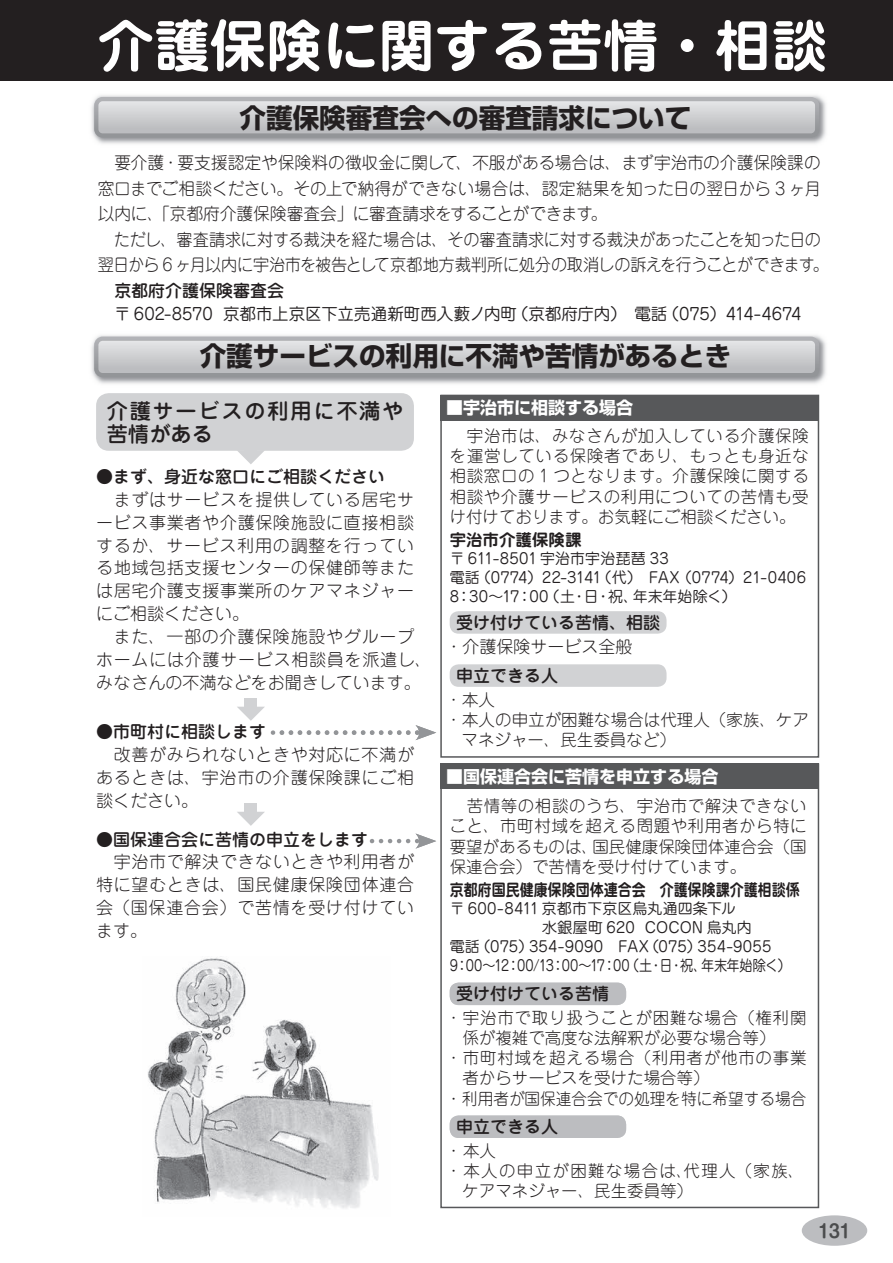
<style>
.page{position:relative;width:893px;height:1263px;background:#fff}
.page>*{position:absolute;margin:0;border:0;box-sizing:border-box;transform-origin:0 0}
.t1{font:700 56.55px "Jun 501 Pro";color:#fff}
.t2{font:700 26.55px "Shin Go Pro";color:#231f20}
.t3{font:500 21.3px/22.8px "Jun 34 Pro";letter-spacing:.08em;color:#231f20}
.t4{font:700 18px "Shin M Go Pro De";color:#4b4c4d}
.t5{font:300 16.95px/22.8px "Jun 101 Pro";letter-spacing:.04em;color:#231f20;text-align:justify}
.t6{font:300 16.95px/25.5px "Jun 101 Pro";letter-spacing:-.02em;color:#231f20;text-align:center;scale:.95 1}
.t7{font:500 16.95px "Jun 34 Pro";color:#231f20}
.t8{font:700 16.95px "Shin Go Pro";color:#fff}
.t9{font:300 16.95px "Jun 101 Pro";color:#231f20}
.t10{font:300 16.5px/20.2px "Jun 101 Pro";color:#231f20;text-align:justify}
.t11{font:16.5px "Jun 201 Pro";letter-spacing:-.005em;color:#231f20}
.t12{font:300 16.5px "Jun 101 Pro";letter-spacing:.05em;color:#231f20}
.t13{font:700 16.5px "Jun 501 Pro";color:#231f20;scale:.85 1}
.t14{font:300 16.5px "Jun 101 Pro";letter-spacing:.08em;color:#231f20}
.t15{font:700 16.5px "Jun 501 Pro";color:#231f20}
.t16{font:14.85px/19.2px "Jun 201 Pro";letter-spacing:.01em;color:#231f20}
.t17{font:14.85px "Jun 201 Pro";letter-spacing:-.015em;color:#231f20;scale:.88 1}
</style>
<div class="page">
<div style="left:802px;top:1215px;width:65px;height:31px;background:#bcbdc0;border-radius:50%"></div>
<img style="left:91px;top:335px;width:735px;height:49px">
<svg style="left:94px;top:337px;width:725px;height:40px;background:#c4c5c8"></svg>
<img style="left:148px;top:958px;width:231px;height:251px">
<img style="left:91px;top:95px;width:735px;height:49px">
<svg style="left:94px;top:97px;width:725px;height:41px;background:#c3c4c7"></svg>
<div style="left:0;top:0;width:893px;height:81px;background:#231f20"></div>
<div style="left:96px;top:393px;width:318px;height:58px;background:#d1d2d4;border-radius:13px"></div>
<div style="left:440px;top:763px;width:379px;height:445px;border:2px solid #57585a"></div>
<div style="left:440px;top:395px;width:379px;height:363px;border:2px solid #57585a"></div>
<div style="left:450px;top:611px;width:216px;height:23px;background:#d1d2d4;border-radius:9px"></div>
<div style="left:450px;top:664px;width:216px;height:23px;background:#d1d2d4;border-radius:9px"></div>
<div style="left:441px;top:395px;width:378px;height:25px;background:#57585a"></div>
<div style="left:450px;top:982px;width:176px;height:23px;background:#bcbdc0;border-radius:9px"></div>
<div style="left:450px;top:1115px;width:176px;height:23px;background:#bcbdc0;border-radius:9px"></div>
<div style="left:441px;top:763px;width:378px;height:26px;background:#57585a"></div>
<div style="left:244px;top:699px;width:13px;height:13px;background:#d1d2d4"></div>
<svg style="left:237px;top:707px;width:28px;height:14px"></svg>
<div style="left:244px;top:804px;width:13px;height:13px;background:#d1d2d4"></div>
<svg style="left:237px;top:812px;width:28px;height:14px"></svg>
<svg style="left:273px;top:725px;width:163px;height:15px"></svg>
<svg style="left:372px;top:833px;width:64px;height:16px"></svg>
<svg style="left:238px;top:451px;width:26px;height:13px"></svg>
<h1 class="t1" style="left:98px;top:1px;width:731px">介護保険に関する苦情・相談</h1>
<h2 class="t2" style="left:240px;top:97px;width:453px">介護保険審査会への審査請求について</h2>
<p class="t5" style="left:98px;top:148px;width:724px;line-height:25.5px;text-indent:17px">要介護・要支援認定や保険料の徴収金に関して、不服がある場合は、まず宇治市の介護保険課の窓口までご相談ください。その上で納得ができない場合は、認定結果を知った日の翌日から 3 ヶ月以内に、「京都府介護保険審査会」に審査請求をすることができます。</p>
<p class="t6" style="left:98px;top:225px;width:771px">ただし、審査請求に対する裁決を経た場合は、その審査請求に対する裁決があったことを知った日の<br>翌日から 6 ヶ月以内に宇治市を被告として京都地方裁判所に処分の取消しの訴えを行うことができます。</p>
<p class="t7" style="left:115px;top:277px;width:171px">京都府介護保険審査会</p>
<p class="t11" style="left:114px;top:301px;width:689px">〒 602-8570 京都市上京区下立売通新町西入藪ノ内町（京都府庁内）電話（075）414-4674</p>
<h2 class="t2" style="left:200px;top:335px;width:533px">介護サービスの利用に不満や苦情があるとき</h2>
<p class="t3" style="left:107px;top:397px;width:298px">介護サービスの利用に不満や苦情がある</p>
<p class="t7" style="left:96px;top:463px;width:291px">●まず、身近な窓口にご相談ください</p>
<p class="t5" style="left:96px;top:486px;width:337px;text-align:left;text-indent:18px">まずはサービスを提供している居宅サービス事業者や介護保険施設に直接相談するか、サービス利用の調整を行っている地域包括支援センターの保健師等または居宅介護支援事業所のケアマネジャーにご相談ください。<br>　また、一部の介護保険施設やグループホームには介護サービス相談員を派遣し、みなさんの不満などをお聞きしています。</p>
<p class="t7" style="left:96px;top:718px;width:172px">●市町村に相談します</p>
<p class="t5" style="left:96px;top:741px;width:320px;text-indent:18px">改善がみられないときや対応に不満があるときは、宇治市の介護保険課にご相談ください。</p>
<p class="t7" style="left:96px;top:826px;width:274px">●国保連合会に苦情の申立をします</p>
<p class="t5" style="left:96px;top:849px;width:320px;text-indent:18px">宇治市で解決できないときや利用者が特に望むときは、国民健康保険団体連合会（国保連合会）で苦情を受け付けています。</p>
<p class="t8" style="left:446px;top:394px;width:189px">■宇治市に相談する場合</p>
<p class="t10" style="left:450px;top:424px;width:361px">　宇治市は、みなさんが加入している介護保険を運営している保険者であり、もっとも身近な相談窓口の 1 つとなります。介護保険に関する相談や介護サービスの利用についての苦情も受け付けております。お気軽にご相談ください。</p>
<p class="t15" style="left:450px;top:527px;width:133px">宇治市介護保険課</p>
<p class="t16" style="left:450px;top:547px;width:358px">〒 611-8501 宇治市宇治琵琶 33<br>電話（0774）22-3141（代） FAX（0774）21-0406<br>8：30～17：00（土・日・祝、年末年始除く）</p>
<p class="t7" style="left:456px;top:609px;width:206px">受け付けている苦情、相談</p>
<p class="t9" style="left:445px;top:633px;width:189px">・介護保険サービス全般</p>
<p class="t7" style="left:456px;top:662px;width:104px">申立できる人</p>
<p class="t10" style="left:446px;top:687px;width:51px">・本人</p>
<p class="t10" style="left:446px;top:707px;width:365px">・本人の申立が困難な場合は代理人（家族、ケア</p>
<p class="t10" style="left:462px;top:728px;width:216px">マネジャー、民生委員など）</p>
<p class="t8" style="left:446px;top:763px;width:274px">■国保連合会に苦情を申立する場合</p>
<p class="t10" style="left:450px;top:794px;width:359px">　苦情等の相談のうち、宇治市で解決できないこと、市町村域を超える問題や利用者から特に要望があるものは、国民健康保険団体連合会（国保連合会）で苦情を受け付けています。</p>
<p class="t13" style="left:450px;top:877px;width:413px">京都府国民健康保険団体連合会　介護保険課介護相談係</p>
<p class="t16" style="left:450px;top:897px;width:287px">〒 600-8411 京都市下京区烏丸通四条下ル</p>
<p class="t16" style="left:542px;top:916px;width:211px">水銀屋町 620 COCON 烏丸内</p>
<p class="t16" style="left:450px;top:935px;width:323px">電話（075）354-9090 FAX（075）354-9055</p>
<p class="t17" style="left:450px;top:954px;width:389px">9：00～12：00/13：00～17：00（土・日・祝、年末年始除く）</p>
<p class="t7" style="left:456px;top:980px;width:155px">受け付けている苦情</p>
<p class="t12" style="left:446px;top:1004px;width:363px">・宇治市で取り扱うことが困難な場合（権利関</p>
<p class="t10" style="left:462px;top:1026px;width:315px">係が複雑で高度な法解釈が必要な場合等）</p>
<p class="t12" style="left:446px;top:1045px;width:363px">・市町村域を超える場合（利用者が他市の事業</p>
<p class="t10" style="left:462px;top:1066px;width:249px">者からサービスを受けた場合等）</p>
<p class="t10" style="left:446px;top:1086px;width:362px">・利用者が国保連合会での処理を特に希望する場合</p>
<p class="t7" style="left:456px;top:1113px;width:104px">申立できる人</p>
<p class="t10" style="left:446px;top:1138px;width:52px">・本人</p>
<p class="t14" style="left:446px;top:1157px;width:360px">・本人の申立が困難な場合は、代理人（家族、</p>
<p class="t10" style="left:462px;top:1179px;width:232px">ケアマネジャー、民生委員等）</p>
<p class="t4" style="left:818px;top:1216px;width:34px">131</p>
</div>
